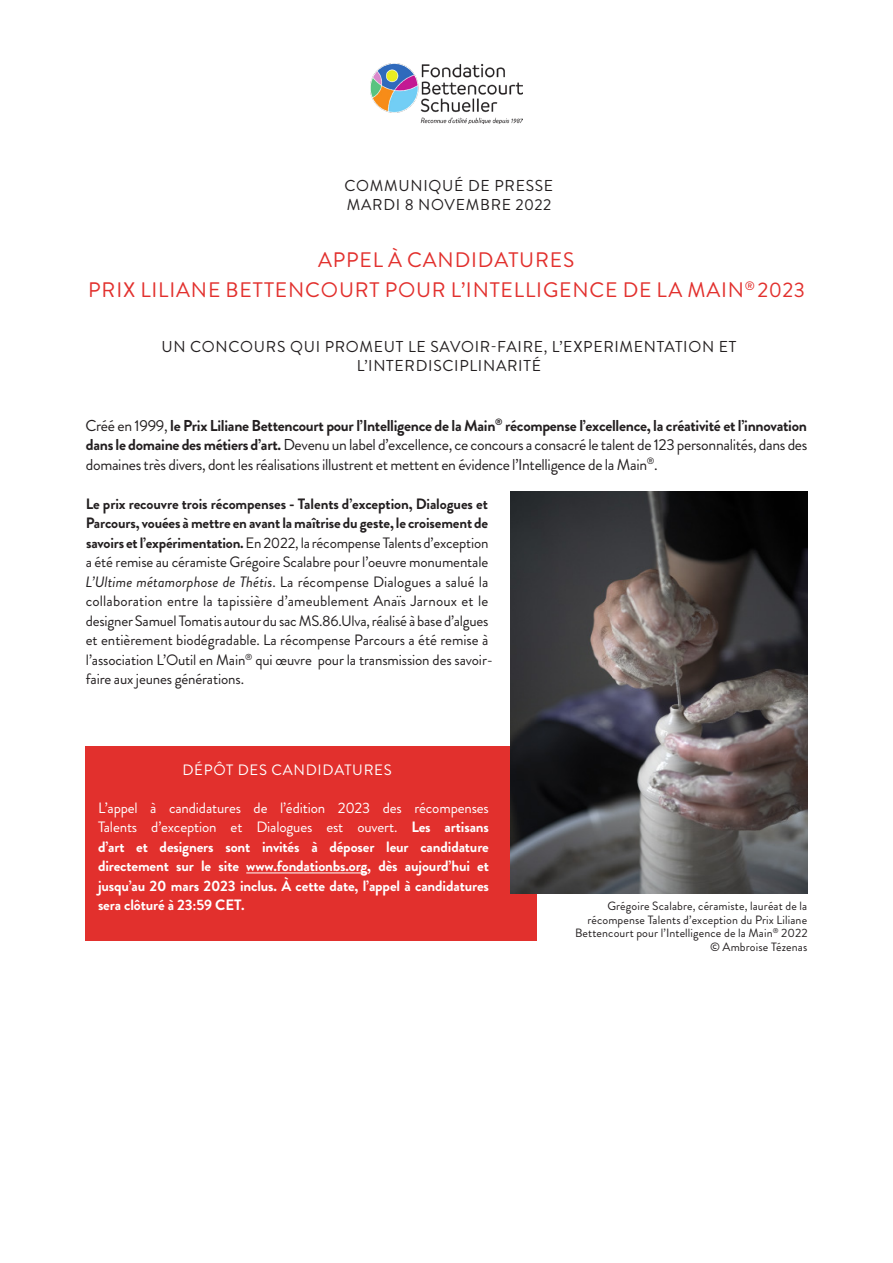
<style>
.page{position:relative;width:893px;height:1263px;background:#fff}
.page>*{position:absolute;margin:0;border:0;box-sizing:border-box;transform-origin:0 0}
.t1{font:21px/29.2px "Brandon Grotesque";letter-spacing:.04em;color:#e2302d;text-align:center}
.t2{font:15.75px/19.5px "Brandon Grotesque";letter-spacing:.045em;color:#231f20;text-align:justify}
.t3{font:15px/19.5px "Brandon Grotesque";letter-spacing:-.01em;color:#231f20}
.t4{font:700 15px/19.5px "Brandon Grotesque";letter-spacing:-.01em;color:#fff;text-align:justify}
.t5{font:15px "Brandon Grotesque";letter-spacing:.045em;color:#fff}
.t6{font:12px/13.5px "Brandon Grotesque";letter-spacing:.01em;color:#231f20;text-align:right}
.s1{font-weight:700}
.s2{font-style:italic}
.s3{font-weight:400}
</style>
<div class="page">
<div style="left:85px;top:746px;width:452px;height:195px;background:#e2302d"></div>
<hr style="left:246px;top:872px;width:121px;height:1px;background:#fff">
<img style="left:371px;top:64px;width:151px;height:59px">
<img style="left:510px;top:492px;width:298px;height:401px">
<p class="t2" style="left:344px;top:177px;width:210px">COMMUNIQUÉ DE PRESSE</p>
<p class="t2" style="left:347px;top:195px;width:206px">MARDI 8 NOVEMBRE 2022</p>
<p class="t1" style="left:88px;top:246px;width:718px">APPEL À CANDIDATURES<br>PRIX LILIANE BETTENCOURT POUR L’INTELLIGENCE DE LA MAIN<sup>®</sup> 2023</p>
<p class="t2" style="left:161px;top:337px;width:576px;line-height:18.9px;text-align:center">UN CONCOURS QUI PROMEUT LE SAVOIR-FAIRE, L’EXPERIMENTATION ET<br>L’INTERDISCIPLINARITÉ</p>
<p class="t2" style="left:85px;top:416px;width:723px">Créé en 1999, <span class="s1">le Prix Liliane Bettencourt pour l’Intelligence de la Main</span><sup>®</sup> <span class="s1">récompense l’excellence, la créativité et l’innovation dans le domaine des métiers d’art.</span> Devenu un label d’excellence, ce concours a consacré le talent de 123 personnalités, dans des domaines très divers, dont les réalisations illustrent et mettent en évidence l’Intelligence de la Main<sup>®</sup>.</p>
<p class="t3" style="left:86px;top:494px;width:409px"><span class="s1">Le prix recouvre trois récompenses - Talents d’exception, Dialogues et Parcours, vouées à mettre en avant la maîtrise du geste, le croisement de savoirs et l’expérimentation.</span> En 2022, la récompense Talents d’exception a été remise au céramiste Grégoire Scalabre pour l’oeuvre monumentale <span class="s2">L’Ultime métamorphose de Thétis</span>. La récompense Dialogues a salué la collaboration entre la tapissière d’ameublement Anaïs Jarnoux et le designer Samuel Tomatis autour du sac MS.86.Ulva, réalisé à base d’algues et entièrement biodégradable. La récompense Parcours a été remise à l’association L’Outil en Main<sup>®</sup> qui œuvre pour la transmission des savoir&shy;faire aux jeunes générations.</p>
<p class="t5" style="left:182px;top:760px;width:211px">DÉPÔT DES CANDIDATURES</p>
<p class="t4" style="left:98px;top:798px;width:392px"><span class="s3">L’appel à candidatures de l’édition 2023 des récompenses Talents d’exception et Dialogues est ouvert.</span> Les artisans d’art et designers sont invités à déposer leur candidature directement sur le site www.fondationbs.org, dès aujourd’hui et jusqu’au 20 mars 2023 inclus. À cette date, l’appel à candidatures sera clôturé à 23:59 CET.</p>
<p class="t6" style="left:575px;top:899px;width:234px">Grégoire Scalabre, céramiste, lauréat de la récompense Talents d’exception du Prix Liliane<br>Bettencourt pour l’Intelligence de la Main<sup>®</sup> 2022</p>
<p class="t6" style="left:710px;top:940px;width:99px">© Ambroise Tézenas</p>
</div>
